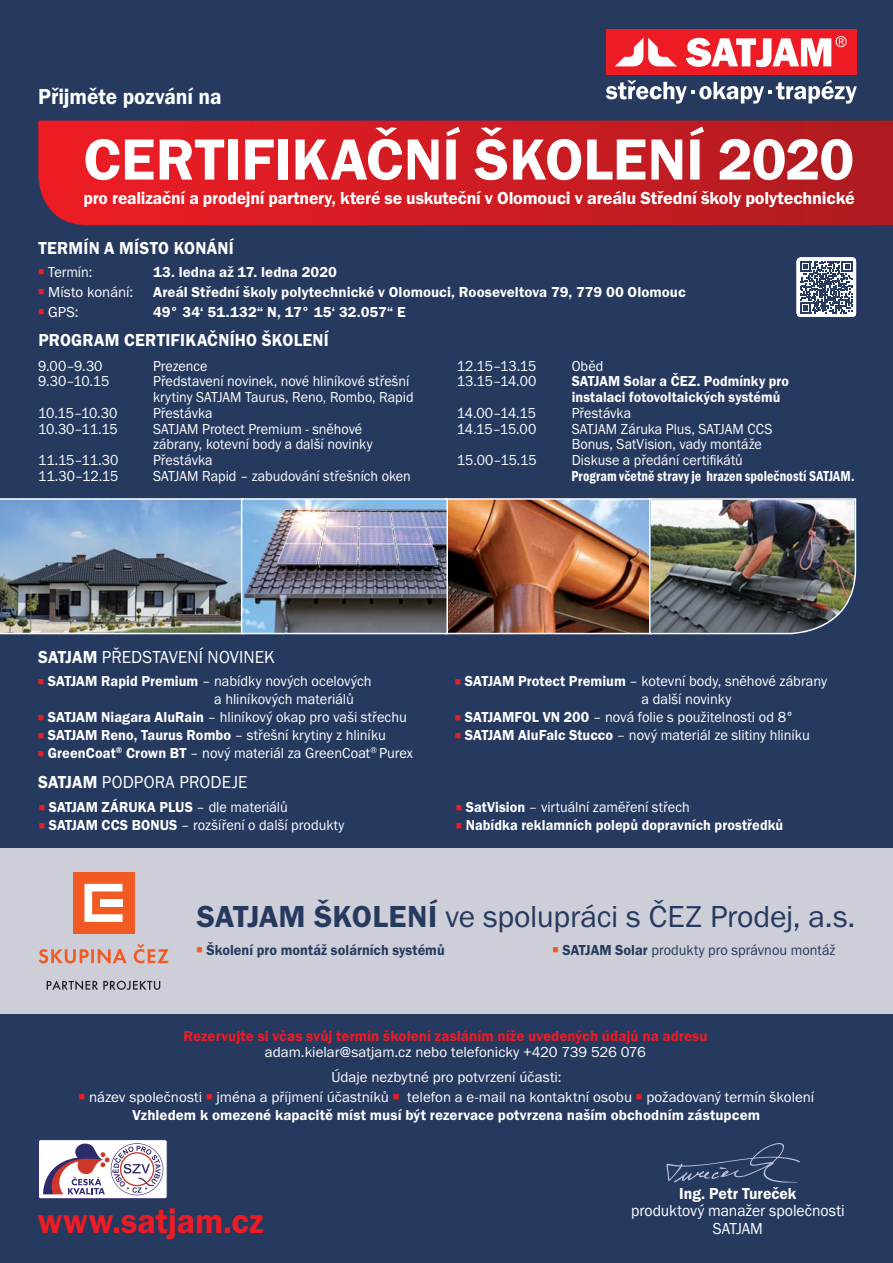
<style>
.page{position:relative;width:893px;height:1263px;background:#26395f}
.page>*{position:absolute;margin:0;border:0;box-sizing:border-box;transform-origin:0 0}
.t1{font:60px "Franklin Got Itc TOT Dem";letter-spacing:-.005em;color:#fff}
.t2{font:36px "Franklin Got Itc TOT Dem";color:#ed1c24;scale:.95 1}
.t3{font:31.5px "Franklin Got Itc TOT Boo";letter-spacing:-.01em;color:#26395f}
.t4{font:22.5px "Franklin Got Itc TOT Dem";letter-spacing:-.005em;color:#fff;scale:.95 1}
.t5{font:18px "Franklin Got Itc TOT Dem";letter-spacing:-.01em;color:#fff}
.t6{font:18px "Franklin Got Itc TOT Dem";letter-spacing:.015em;color:#fff;scale:.95 1}
.t7{font:18px "Franklin Got Itc TOT Boo";letter-spacing:.005em;color:#fff;scale:.95 1}
.t8{font:16.5px "Franklin Got Itc TOT Boo";color:#fff;scale:.95 1}
.t9{font:16.5px "Franklin Got Itc TOT Dem";color:#fff;scale:.95 1}
.t10{font:15px/18px "Franklin Got Itc TOT Boo";color:#fff;scale:.96 1}
.t11{font:15px/15.8px "Franklin Got Itc TOT Boo";color:#fff;scale:.94 1}
.t12{font:15px/25px "Franklin Got Itc TOT Boo";color:#fff}
.t13{font:15px "Franklin Got Itc TOT Dem";letter-spacing:.005em;color:#fff}
.t14{font:15px "Franklin Got Itc TOT Dem";letter-spacing:.005em;color:#fff;scale:.95 1}
.t15{font:15px "Franklin Got Itc TOT Dem";color:#ed1c24}
.t16{font:15px/15.8px "Franklin Got Itc TOT Dem";letter-spacing:.005em;color:#fff;scale:.94 1}
.t17{font:15px "Franklin Got Itc TOT Dem Con";letter-spacing:.01em;color:#fff;scale:.92 1}
.t18{font:15px "Franklin Got Itc TOT Boo";color:#26395f;scale:.95 1}
.t19{font:15px "Franklin Got Itc TOT Dem";letter-spacing:.005em;color:#26395f;scale:.95 1}
.t20{font:15px "Franklin Got Itc TOT Boo";color:#fff;scale:.95 1}
.s1{color:#ed1c24}
.s2{font-family:"Franklin Got Itc TOT Dem"}
.s3{font-family:"Franklin Got Itc TOT Boo"}
.s4{color:#f15a25}
.s5{color:#f15a22}
</style>
<div class="page">
<div style="left:606px;top:30px;width:250px;height:45px;background:#ed1c24"></div>
<svg style="left:615px;top:36px;width:232px;height:32px"></svg>
<svg style="left:606px;top:80px;width:250px;height:24px"></svg>
<svg style="left:38px;top:121px;width:855px;height:104px;background:#cd1c22"></svg>
<img style="left:666px;top:1143px;width:134px;height:40px">
<div style="left:38px;top:1139px;width:129px;height:60px;background:#fff;border-radius:2px"></div>
<div style="left:38px;top:1139px;width:129px;height:60px;border:1px solid #2c2c6d;border-radius:2px"></div>
<svg style="left:43px;top:1143px;width:120px;height:52px"></svg>
<img style="left:0;top:498px;width:856px;height:136px">
<div style="left:0;top:848px;width:893px;height:166px;background:#ceced8"></div>
<svg style="left:47px;top:980px;width:113px;height:10px"></svg>
<div style="left:73px;top:872px;width:61px;height:61px;background:#f15a22"></div>
<svg style="left:85px;top:884px;width:38px;height:38px"></svg>
<div style="left:100px;top:899px;width:22px;height:8px;background:#fff"></div>
<svg style="left:39px;top:944px;width:130px;height:19px"></svg>
<div style="left:797px;top:258px;width:59px;height:59px;background:#fff;border-radius:4px"></div>
<svg style="left:800px;top:261px;width:53px;height:53px"></svg>
<h3 class="t4" style="left:38px;top:87px;width:195px">Přijměte pozvání na</h3>
<h1 class="t1" style="left:83px;top:136px;width:773px">CERTIFIKAČNÍ ŠKOLENÍ 2020</h1>
<p class="t5" style="left:83px;top:191px;width:773px">pro realizační a prodejní partnery, které se uskuteční v Olomouci v areálu Střední školy polytechnické</p>
<p class="t6" style="left:38px;top:241px;width:207px">TERMÍN A MÍSTO KONÁNÍ</p>
<p class="t20" style="left:38px;top:266px;width:58px"><span class="s1">■</span> Termín:</p>
<p class="t13" style="left:153px;top:266px;width:185px">13. ledna až 17. ledna 2020</p>
<p class="t12" style="left:38px;top:281px;width:96px"><span class="s1">■</span> Místo konání:</p>
<p class="t13" style="left:153px;top:286px;width:534px">Areál Střední školy polytechnické v Olomouci, Rooseveltova 79, 779 00 Olomouc</p>
<p class="t12" style="left:38px;top:301px;width:42px"><span class="s1">■</span> GPS:</p>
<p class="t13" style="left:153px;top:306px;width:254px">49° 34‘ 51.132“ N, 17° 15‘ 32.057“ E</p>
<p class="t6" style="left:38px;top:333px;width:307px">PROGRAM CERTIFIKAČNÍHO ŠKOLENÍ</p>
<p class="t11" style="left:38px;top:359px;width:70px">9.00–9.30</p>
<p class="t11" style="left:153px;top:359px;width:59px">Prezence</p>
<p class="t11" style="left:38px;top:375px;width:77px">9.30–10.15</p>
<p class="t11" style="left:153px;top:375px;width:279px">Představení novinek, nové hliníkové střešní krytiny SATJAM Taurus, Reno, Rombo, Rapid</p>
<p class="t11" style="left:38px;top:406px;width:86px">10.15–10.30</p>
<p class="t11" style="left:153px;top:406px;width:65px">Přestávka</p>
<p class="t11" style="left:38px;top:422px;width:86px">10.30–11.15</p>
<p class="t11" style="left:153px;top:422px;width:235px">SATJAM Protect Premium - sněhové zábrany, kotevní body a další novinky</p>
<p class="t11" style="left:38px;top:454px;width:87px">11.15–11.30</p>
<p class="t11" style="left:153px;top:454px;width:65px">Přestávka</p>
<p class="t11" style="left:38px;top:469px;width:87px">11.30–12.15</p>
<p class="t11" style="left:153px;top:469px;width:276px">SATJAM Rapid – zabudování střešních oken</p>
<p class="t11" style="left:457px;top:359px;width:86px">12.15–13.15</p>
<p class="t11" style="left:572px;top:359px;width:35px">Oběd</p>
<p class="t11" style="left:457px;top:375px;width:86px">13.15–14.00</p>
<p class="t16" style="left:572px;top:375px;width:233px">SATJAM Solar a ČEZ. Podmínky pro instalaci fotovoltaických systémů</p>
<p class="t11" style="left:457px;top:406px;width:86px">14.00–14.15</p>
<p class="t11" style="left:572px;top:406px;width:65px">Přestávka</p>
<p class="t11" style="left:457px;top:422px;width:86px">14.15–15.00</p>
<p class="t11" style="left:572px;top:422px;width:215px">SATJAM Záruka Plus, SATJAM CCS<br>Bonus, SatVision, vady montáže</p>
<p class="t11" style="left:457px;top:454px;width:86px">15.00–15.15</p>
<p class="t11" style="left:572px;top:454px;width:184px">Diskuse a předání certifikátů</p>
<p class="t17" style="left:571px;top:470px;width:309px">Program včetně stravy je hrazen společností SATJAM.</p>
<p class="t7" style="left:38px;top:650px;width:251px"><span class="s2">SATJAM</span> PŘEDSTAVENÍ NOVINEK</p>
<p class="t10" style="left:214px;top:673px;width:166px;text-indent:-176px"><span class="s1">■</span> <span class="s2">SATJAM Rapid Premium</span> – nabídky nových ocelových a hliníkových materiálů</p>
<p class="t10" style="left:38px;top:709px;width:386px"><span class="s1">■</span> <span class="s2">SATJAM Niagara AluRain</span> – hliníkový okap pro vaši střechu</p>
<p class="t10" style="left:38px;top:727px;width:364px"><span class="s1">■</span> <span class="s2">SATJAM Reno, Taurus Rombo</span> – střešní krytiny z hliníku</p>
<p class="t10" style="left:38px;top:745px;width:392px"><span class="s1">■</span> <span class="s2">GreenCoat</span><sup>®</sup> <span class="s2">Crown BT</span> – nový materiál za GreenCoat<sup>®</sup> Purex</p>
<p class="t7" style="left:38px;top:774px;width:222px"><span class="s2">SATJAM</span> PODPORA PRODEJE</p>
<p class="t14" style="left:39px;top:801px;width:264px"><span class="s1">■</span> SATJAM ZÁRUKA PLUS <span class="s3">– dle materiálů</span></p>
<p class="t10" style="left:39px;top:818px;width:320px"><span class="s1">■</span> <span class="s2">SATJAM CCS BONUS</span> – rozšíření o další produkty</p>
<p class="t10" style="left:642px;top:673px;width:195px;text-indent:-187px"><span class="s1">■</span> <span class="s2">SATJAM Protect Premium</span> – kotevní body, sněhové zábrany a další novinky</p>
<p class="t10" style="left:455px;top:709px;width:355px"><span class="s1">■</span> <span class="s2">SATJAMFOL VN 200</span> – nová folie s použitelnosti od 8°</p>
<p class="t10" style="left:455px;top:727px;width:371px"><span class="s1">■</span> <span class="s2">SATJAM AluFalc Stucco</span> – nový materiál ze slitiny hliníku</p>
<p class="t10" style="left:456px;top:800px;width:245px"><span class="s1">■</span> <span class="s2">SatVision</span> – virtuální zaměření střech</p>
<p class="t14" style="left:456px;top:819px;width:346px"><span class="s1">■</span> Nabídka reklamních polepů dopravních prostředků</p>
<h3 class="t3" style="left:197px;top:904px;width:660px"><span class="s2">SATJAM ŠKOLENÍ</span> ve spolupráci s ČEZ Prodej, a.s.</h3>
<p class="t19" style="left:196px;top:944px;width:263px"><span class="s4">■</span> Školení pro montáž solárních systémů</p>
<p class="t18" style="left:553px;top:944px;width:299px"><span class="s5">■</span> <span class="s2">SATJAM Solar</span> produkty pro správnou montáž</p>
<p class="t15" style="left:183px;top:1030px;width:526px">Rezervujte si včas svůj termín školení zasláním níže uvedených údajů na adresu</p>
<p class="t12" style="left:331px;top:1040px;width:316px;text-indent:-66px">adam.kielar@satjam.cz nebo telefonicky +420 739 526 076<br>Údaje nezbytné pro potvrzení účasti:</p>
<p class="t12" style="left:79px;top:1086px;width:737px"><span class="s1">■</span> název společnosti <span class="s1">■</span> jména a příjmení účastníků <span class="s1">■</span> telefon a e-mail na kontaktní osobu <span class="s1">■</span> požadovaný termín školení</p>
<p class="t13" style="left:133px;top:1109px;width:629px">Vzhledem k omezené kapacitě míst musí být rezervace potvrzena naším obchodním zástupcem</p>
<h2 class="t2" style="left:38px;top:1207px;width:239px">www.satjam.cz</h2>
<p class="t9" style="left:679px;top:1187px;width:125px">Ing. Petr Tureček</p>
<p class="t8" style="left:631px;top:1204px;width:226px">produktový manažer společnosti</p>
<p class="t8" style="left:713px;top:1222px;width:54px">SATJAM</p>
</div>
